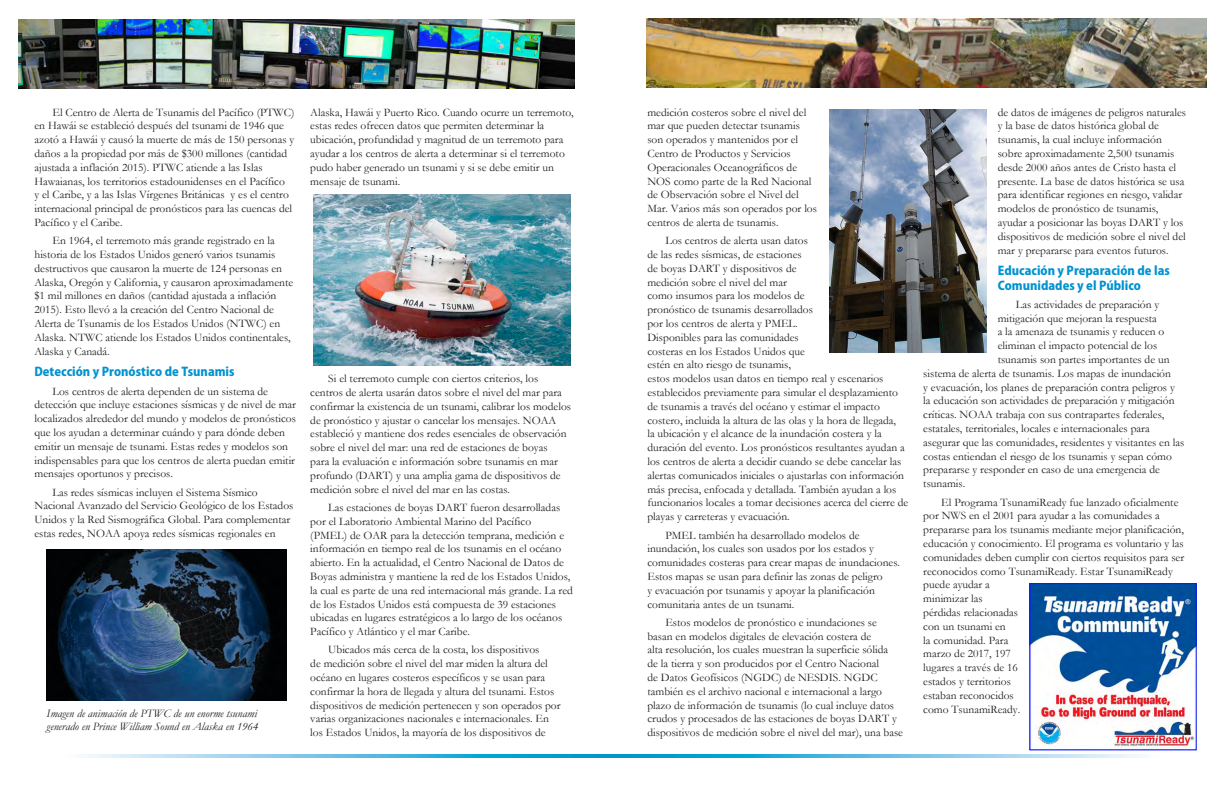
<style>
.page{position:relative;width:1224px;height:792px;background:#fff}
.page>*{position:absolute;margin:0;border:0;box-sizing:border-box;transform-origin:0 0}
.t1{font:800 12px/14.4px "Koz Go Pro";color:#0093d0}
.t2{font:11.5px/13.8px "Garamond";color:#231f20}
.t3{font:italic 11.5px/13.8px "Garamond";color:#231f20}
</style>
<div class="page">
<img style="left:647px;top:18px;width:560px;height:69px">
<svg style="left:81px;top:754px;width:531px;height:3px"></svg>
<svg style="left:612px;top:754px;width:533px;height:3px"></svg>
<img style="left:829px;top:109px;width:158px;height:244px">
<img style="left:18px;top:19px;width:556px;height:69px">
<img style="left:46px;top:549px;width:241px;height:151px">
<img style="left:314px;top:195px;width:257px;height:171px">
<img style="left:1031px;top:585px;width:164px;height:163px">
<div style="left:1029px;top:583px;width:168px;height:167px;border:1px solid #0a16ff"></div>
<p class="t2" style="left:34px;top:105px;width:261px;text-indent:18px">El Centro de Alerta de Tsunamis del Pacífico (PTWC) en Hawái se estableció después del tsunami de 1946 que azotó a Hawái y causó la muerte de más de 150 personas y daños a la propiedad por más de $300 millones (cantidad ajustada a inflación 2015). PTWC atiende a las Islas Hawaianas, los territorios estadounidenses en el Pacífico<br>y el Caribe, y a las Islas Vírgenes Británicas y es el centro internacional principal de pronósticos para las cuencas del Pacífico y el Caribe.</p>
<p class="t2" style="left:34px;top:233px;width:260px;text-indent:18px">En 1964, el terremoto más grande registrado en la historia de los Estados Unidos generó varios tsunamis destructivos que causaron la muerte de 124 personas en Alaska, Oregón y California, y causaron aproximadamente $1 mil millones en daños (cantidad ajustada a inflación 2015). Esto llevó a la creación del Centro Nacional de Alerta de Tsunamis de los Estados Unidos (NTWC) en Alaska. NTWC atiende los Estados Unidos continentales, Alaska y Canadá.</p>
<p class="t1" style="left:34px;top:365px;width:202px">Detección y Pronóstico de Tsunamis</p>
<p class="t2" style="left:34px;top:384px;width:263px;text-indent:18px">Los centros de alerta dependen de un sistema de detección que incluye estaciones sísmicas y de nivel de mar localizados alrededor del mundo y modelos de pronósticos que los ayudan a determinar cuándo y para dónde deben emitir un mensaje de tsunami. Estas redes y modelos son indispensables para que los centros de alerta puedan emitir mensajes oportunos y precisos.</p>
<p class="t2" style="left:34px;top:485px;width:260px;text-indent:18px">Las redes sísmicas incluyen el Sistema Sísmico Nacional Avanzado del Servicio Geológico de los Estados Unidos y la Red Sismográfica Global. Para complementar estas redes, NOAA apoya redes sísmicas regionales en</p>
<p class="t3" style="left:47px;top:706px;width:213px">Imagen de animación de PTWC de un enorme tsunami generado en Prince William Sound en Alaska en 1964</p>
<p class="t2" style="left:310px;top:105px;width:265px">Alaska, Hawái y Puerto Rico. Cuando ocurre un terremoto, estas redes ofrecen datos que permiten determinar la ubicación, profundidad y magnitud de un terremoto para ayudar a los centros de alerta a determinar si el terremoto pudo haber generado un tsunami y si se debe emitir un mensaje de tsunami.</p>
<p class="t2" style="left:310px;top:371px;width:262px;text-indent:18px">Si el terremoto cumple con ciertos criterios, los centros de alerta usarán datos sobre el nivel del mar para confirmar la existencia de un tsunami, calibrar los modelos de pronóstico y ajustar o cancelar los mensajes. NOAA estableció y mantiene dos redes esenciales de observación sobre el nivel del mar: una red de estaciones de boyas<br>para la evaluación e información sobre tsunamis en mar profundo (DART) y una amplia gama de dispositivos de medición sobre el nivel del mar en las costas.</p>
<p class="t2" style="left:310px;top:500px;width:264px;text-indent:18px">Las estaciones de boyas DART fueron desarrolladas por el Laboratorio Ambiental Marino del Pacífico<br>(PMEL) de OAR para la detección temprana, medición e información en tiempo real de los tsunamis en el océano abierto. En la actualidad, el Centro Nacional de Datos de Boyas administra y mantiene la red de los Estados Unidos, la cual es parte de una red internacional más grande. La red de los Estados Unidos está compuesta de 39 estaciones ubicadas en lugares estratégicos a lo largo de los océanos Pacífico y Atlántico y el mar Caribe.</p>
<p class="t2" style="left:310px;top:643px;width:252px;text-indent:18px">Ubicados más cerca de la costa, los dispositivos<br>de medición sobre el nivel del mar miden la altura del océano en lugares costeros específicos y se usan para confirmar la hora de llegada y altura del tsunami. Estos dispositivos de medición pertenecen y son operados por varias organizaciones nacionales e internacionales. En los Estados Unidos, la mayoría de los dispositivos de</p>
<p class="t2" style="left:647px;top:105px;width:171px">medición costeros sobre el nivel del mar que pueden detectar tsunamis son operados y mantenidos por el Centro de Productos y Servicios Operacionales Oceanográficos de NOS como parte de la Red Nacional de Observación sobre el Nivel del Mar. Varios más son operados por los centros de alerta de tsunamis.</p>
<p class="t2" style="left:647px;top:233px;width:262px;text-indent:18px">Los centros de alerta usan datos<br>de las redes sísmicas, de estaciones<br>de boyas DART y dispositivos de<br>medición sobre el nivel del mar<br>como insumos para los modelos de<br>pronóstico de tsunamis desarrollados<br>por los centros de alerta y PMEL.<br>Disponibles para las comunidades<br>costeras en los Estados Unidos que<br>estén en alto riesgo de tsunamis,<br>estos modelos usan datos en tiempo real y escenarios establecidos previamente para simular el desplazamiento de tsunamis a través del océano y estimar el impacto costero, incluida la altura de las olas y la hora de llegada,<br>la ubicación y el alcance de la inundación costera y la duración del evento. Los pronósticos resultantes ayudan a los centros de alerta a decidir cuando se debe cancelar las alertas comunicados iniciales o ajustarlas con información más precisa, enfocada y detallada. También ayudan a los funcionarios locales a tomar decisiones acerca del cierre de playas y carreteras y evacuación.</p>
<p class="t2" style="left:647px;top:528px;width:254px;text-indent:18px">PMEL también ha desarrollado modelos de inundación, los cuales son usados por los estados y comunidades costeras para crear mapas de inundaciones.<br>Estos mapas se usan para definir las zonas de peligro<br>y evacuación por tsunamis y apoyar la planificación comunitaria antes de un tsunami.</p>
<p class="t2" style="left:647px;top:615px;width:257px;text-indent:18px">Estos modelos de pronóstico e inundaciones se basan en modelos digitales de elevación costera de<br>alta resolución, los cuales muestran la superficie sólida<br>de la tierra y son producidos por el Centro Nacional<br>de Datos Geofísicos (NGDC) de NESDIS. NGDC también es el archivo nacional e internacional a largo plazo de información de tsunamis (lo cual incluye datos crudos y procesados de las estaciones de boyas DART y dispositivos de medición sobre el nivel del mar), una base</p>
<p class="t2" style="left:998px;top:105px;width:190px">de datos de imágenes de peligros naturales y la base de datos histórica global de tsunamis, la cual incluye información sobre aproximadamente 2,500 tsunamis desde 2000 años antes de Cristo hasta el presente. La base de datos histórica se usa para identificar regiones en riesgo, validar modelos de pronóstico de tsunamis, ayudar a posicionar las boyas DART y los dispositivos de medición sobre el nivel del mar y prepararse para eventos futuros.</p>
<p class="t1" style="left:998px;top:264px;width:174px">Educación y Preparación de las<br>Comunidades y el Público</p>
<p class="t2" style="left:1016px;top:297px;width:145px">Las actividades de preparación y</p>
<p class="t2" style="left:998px;top:311px;width:161px">mitigación que mejoran la respuesta</p>
<p class="t2" style="left:998px;top:325px;width:168px">a la amenaza de tsunamis y reducen o</p>
<p class="t2" style="left:998px;top:338px;width:161px">eliminan el impacto potencial de los</p>
<p class="t2" style="left:998px;top:352px;width:173px">tsunamis son partes importantes de un</p>
<p class="t2" style="left:923px;top:366px;width:249px">sistema de alerta de tsunamis. Los mapas de inundación</p>
<p class="t2" style="left:923px;top:380px;width:253px">y evacuación, los planes de preparación contra peligros y</p>
<p class="t2" style="left:923px;top:394px;width:253px">la educación son actividades de preparación y mitigación</p>
<p class="t2" style="left:923px;top:407px;width:243px">críticas. NOAA trabaja con sus contrapartes federales,</p>
<p class="t2" style="left:923px;top:421px;width:228px">estatales, territoriales, locales e internacionales para</p>
<p class="t2" style="left:923px;top:435px;width:262px">asegurar que las comunidades, residentes y visitantes en las</p>
<p class="t2" style="left:923px;top:449px;width:250px">costas entiendan el riesgo de los tsunamis y sepan cómo</p>
<p class="t2" style="left:923px;top:463px;width:238px">prepararse y responder en caso de una emergencia de</p>
<p class="t2" style="left:923px;top:476px;width:43px">tsunamis.</p>
<p class="t2" style="left:923px;top:495px;width:262px;text-indent:18px">El Programa TsunamiReady fue lanzado oficialmente por NWS en el 2001 para ayudar a las comunidades a prepararse para los tsunamis mediante mejor planificación, educación y conocimiento. El programa es voluntario y las comunidades deben cumplir con ciertos requisitos para ser reconocidos como TsunamiReady. Estar TsunamiReady puede ayudar a<br>minimizar las<br>pérdidas relacionadas<br>con un tsunami en<br>la comunidad. Para<br>marzo de 2017, 197<br>lugares a través de 16<br>estados y territorios<br>estaban reconocidos<br>como TsunamiReady.</p>
</div>
